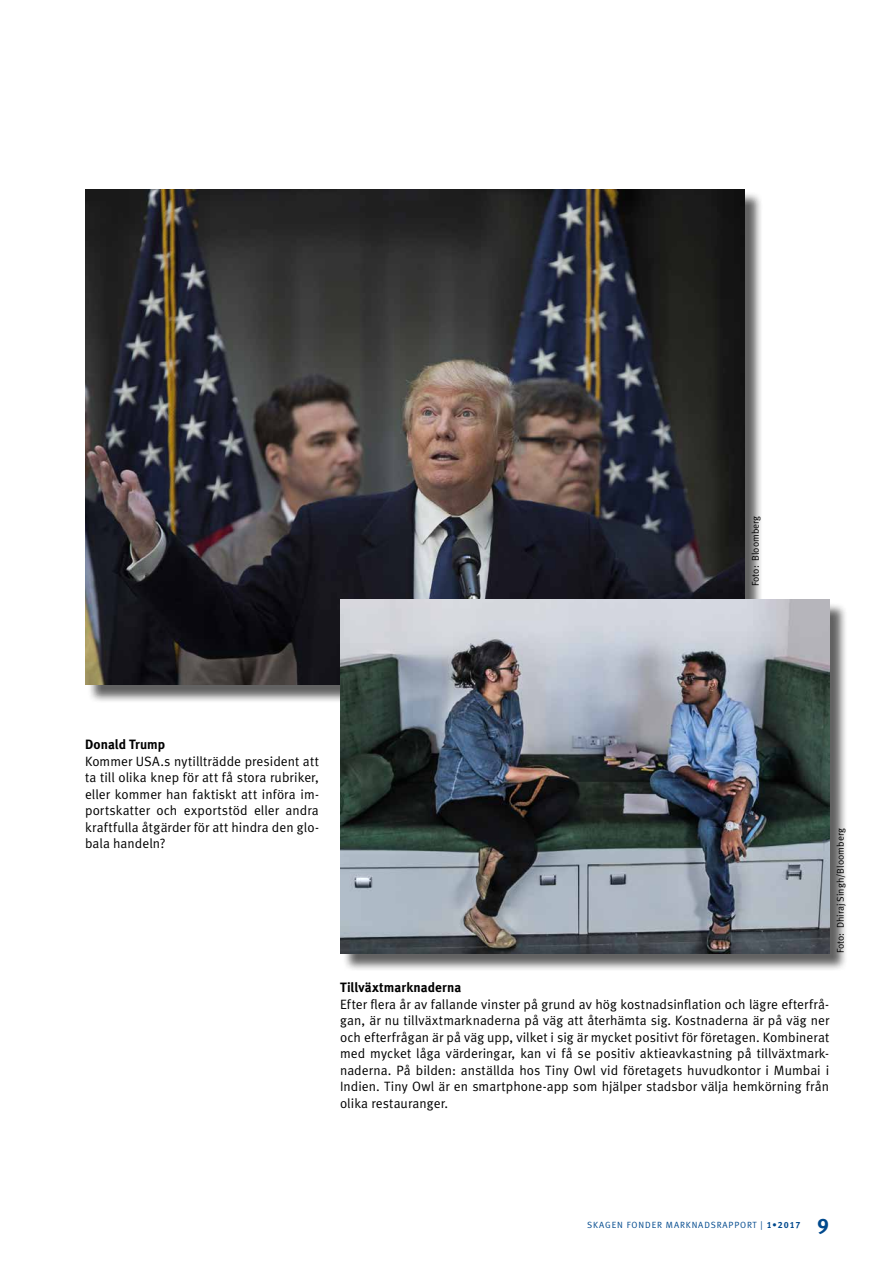
<style>
.page{position:relative;width:893px;height:1263px;background:#fff}
.page>*{position:absolute;margin:0;border:0;box-sizing:border-box;transform-origin:0 0}
.t1{font:21px "Meta Bold LF";color:#00498d}
.t2{font:13.5px/16.5px "Meta Normal LF";letter-spacing:.005em;color:#000;text-align:justify}
.t3{font:13.5px "Meta Bold LF";letter-spacing:.005em;color:#000}
.t4{font:9.75px "Meta Normal LF";color:#000}
.t5{font:9px "Meta Normal LF";letter-spacing:.1em;color:#00498d}
.s1{font-family:"Meta Bold LF"}
</style>
<div class="page">
<div style="left:87px;top:191px;width:676px;height:512px;background:#000;opacity:.62"></div>
<img style="left:85px;top:189px;width:659px;height:496px">
<div style="left:342px;top:602px;width:506px;height:370px;background:#000;opacity:.62"></div>
<img style="left:340px;top:600px;width:489px;height:353px">
<p class="t4" style="left:750px;top:586px;width:72px;rotate:-90deg">Foto: Bloomberg</p>
<p class="t3" style="left:85px;top:736px;width:82px">Donald Trump</p>
<p class="t2" style="left:85px;top:753px;width:235px">Kommer USA.s nytillträdde president att ta till olika knep för att få stora rubriker, eller kommer han faktiskt att införa im&shy;portskatter och exportstöd eller andra kraftfulla åtgärder för att hindra den glo&shy;bala handeln?</p>
<p class="t4" style="left:835px;top:953px;width:126px;rotate:-90deg">Foto: Dhiraj Singh/Bloomberg</p>
<p class="t3" style="left:340px;top:979px;width:123px">Tillväxtmarknaderna</p>
<p class="t2" style="left:340px;top:995px;width:491px">Efter flera år av fallande vinster på grund av hög kostnadsinflation och lägre efterfrå&shy;gan, är nu tillväxtmarknaderna på väg att återhämta sig. Kostnaderna är på väg ner och efterfrågan är på väg upp, vilket i sig är mycket positivt för företagen. Kombinerat med mycket låga värderingar, kan vi få se positiv aktieavkastning på tillväxtmark&shy;naderna. På bilden: anställda hos Tiny Owl vid företagets huvudkontor i Mumbai i Indien. Tiny Owl är en smartphone-app som hjälper stadsbor välja hemkörning från olika restauranger.</p>
<p class="t5" style="left:587px;top:1220px;width:215px">SKAGEN FONDER MARKNADSRAPPORT | <span class="s1">1•2017</span></p>
<h1 class="t1" style="left:817px;top:1212px;width:13px">9</h1>
</div>
